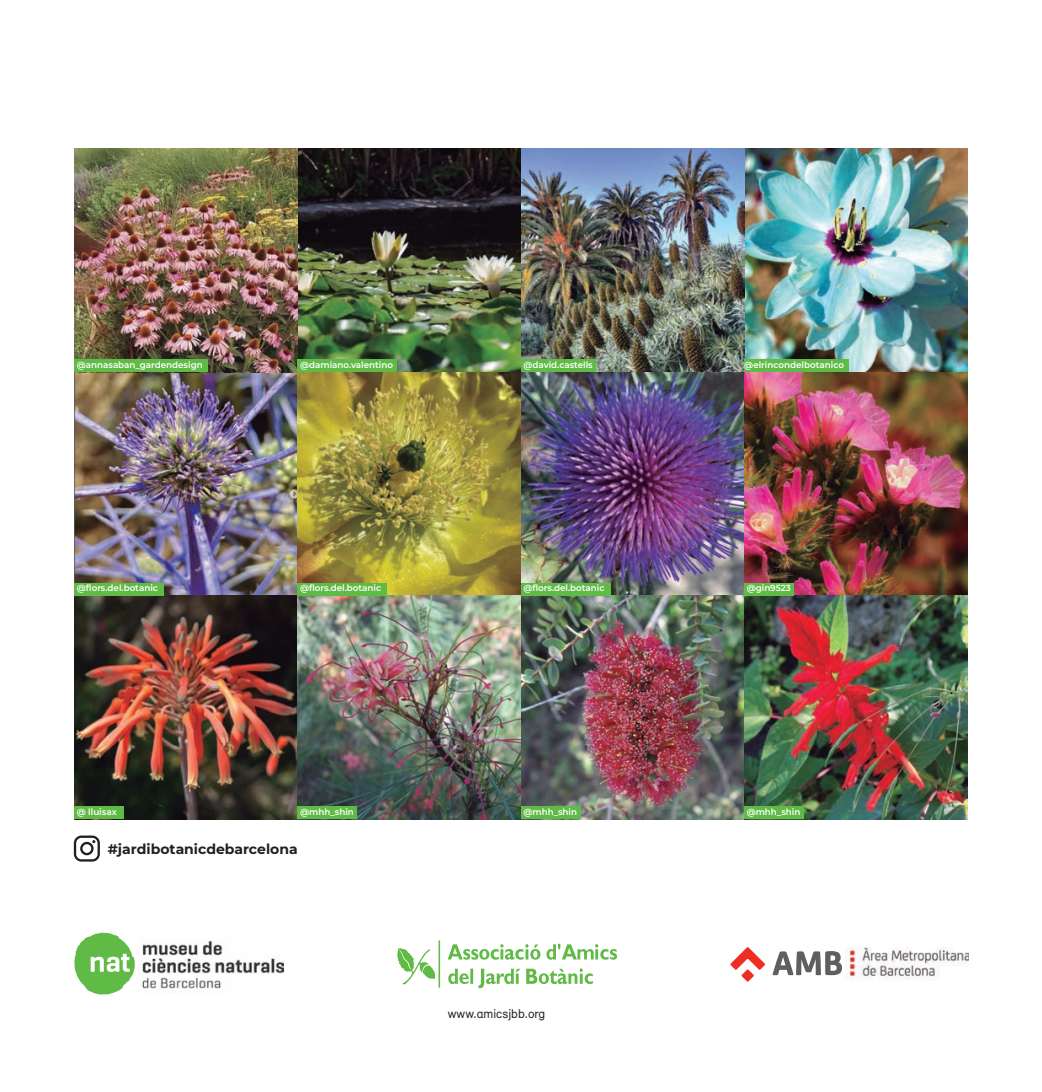
<style>
.page{position:relative;width:1042px;height:1092px;background:#fff}
.page>*{position:absolute;margin:0;border:0;box-sizing:border-box;transform-origin:0 0}
.t1{font:700 14px "Montserrat";color:#231f20}
.t2{font:13.12px "Relevant";color:#231f20}
.t3{font:600 8.75px "Montserrat";color:#fff}
</style>
<div class="page">
<img style="left:74px;top:149px;width:893px;height:670px">
<svg style="left:397px;top:940px;width:220px;height:48px"></svg>
<img style="left:141px;top:940px;width:143px;height:49px">
<svg style="left:74px;top:932px;width:61px;height:63px"></svg>
<svg style="left:74px;top:835px;width:26px;height:26px"></svg>
<img style="left:845px;top:947px;width:124px;height:33px">
<svg style="left:772px;top:951px;width:70px;height:24px"></svg>
<svg style="left:741px;top:969px;width:13px;height:12px"></svg>
<svg style="left:730px;top:947px;width:35px;height:22px"></svg>
<div style="left:298px;top:806px;width:59px;height:13px;background:#60bb46"></div>
<div style="left:74px;top:806px;width:50px;height:13px;background:#60bb46"></div>
<div style="left:74px;top:582px;width:90px;height:13px;background:#60bb46"></div>
<div style="left:744px;top:359px;width:104px;height:13px;background:#60bb46"></div>
<div style="left:521px;top:359px;width:74px;height:13px;background:#60bb46"></div>
<div style="left:298px;top:359px;width:99px;height:13px;background:#60bb46"></div>
<div style="left:74px;top:359px;width:134px;height:13px;background:#60bb46"></div>
<div style="left:298px;top:582px;width:89px;height:13px;background:#60bb46"></div>
<div style="left:521px;top:582px;width:89px;height:13px;background:#60bb46"></div>
<div style="left:744px;top:582px;width:50px;height:13px;background:#60bb46"></div>
<div style="left:521px;top:806px;width:59px;height:13px;background:#60bb46"></div>
<div style="left:744px;top:806px;width:60px;height:13px;background:#60bb46"></div>
<p class="t3" style="left:77px;top:358px;width:127px">@annasaban_gardendesign</p>
<p class="t3" style="left:300px;top:358px;width:94px">@damiano.valentino</p>
<p class="t3" style="left:523px;top:358px;width:71px">@david.castells</p>
<p class="t3" style="left:744px;top:358px;width:101px">@elrincondelbotanico</p>
<p class="t3" style="left:77px;top:581px;width:83px">@flors.del.botanic</p>
<p class="t3" style="left:300px;top:581px;width:83px">@flors.del.botanic</p>
<p class="t3" style="left:523px;top:581px;width:83px">@flors.del.botanic</p>
<p class="t3" style="left:747px;top:581px;width:46px">@gin9523</p>
<p class="t3" style="left:77px;top:805px;width:41px">@ lluisax</p>
<p class="t3" style="left:300px;top:805px;width:55px">@mhh_shin</p>
<h1 class="t1" style="left:108px;top:839px;width:191px">#jardibotanicdebarcelona</h1>
<p class="t3" style="left:523px;top:805px;width:55px">@mhh_shin</p>
<p class="t3" style="left:747px;top:805px;width:55px">@mhh_shin</p>
<h2 class="t2" style="left:448px;top:1005px;width:99px">www.amicsjbb.org</h2>
</div>
